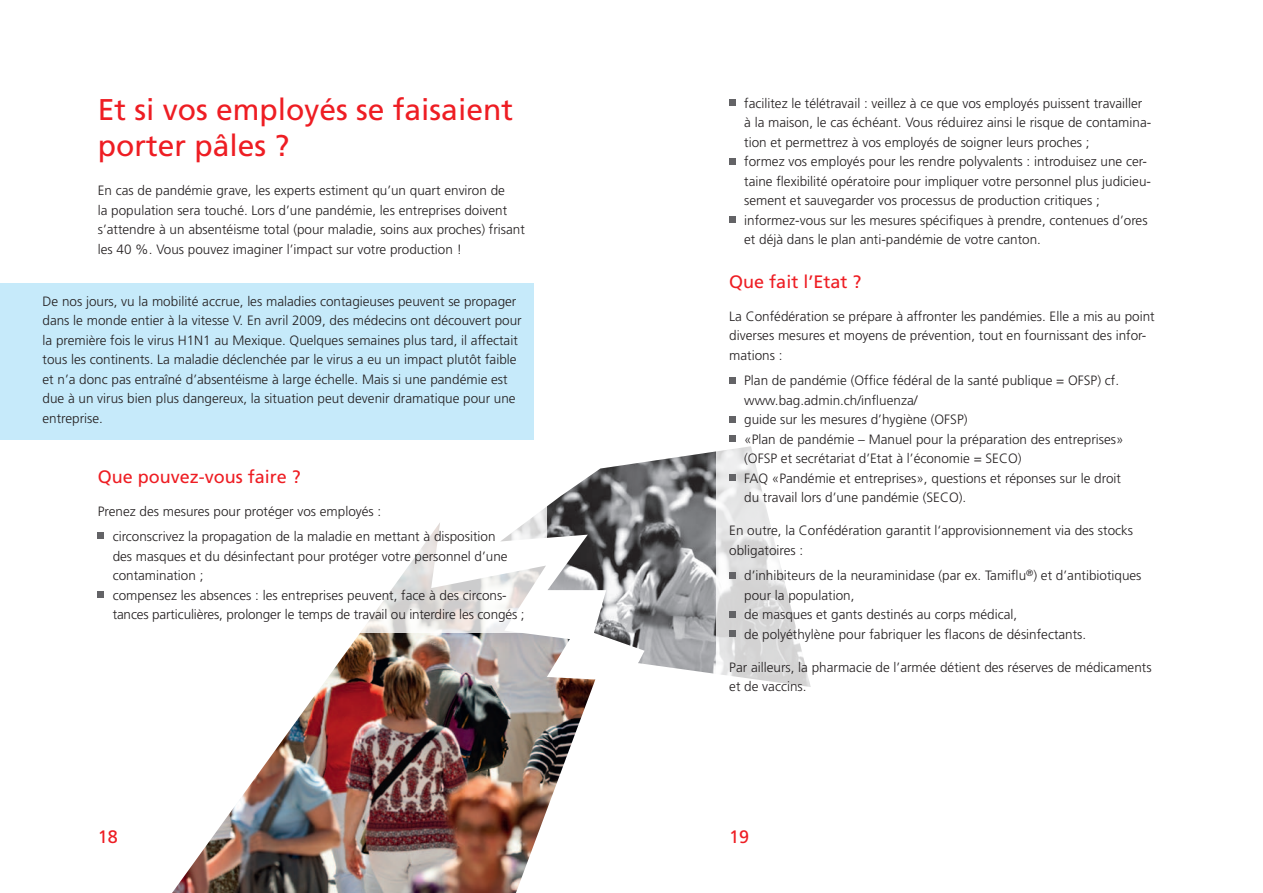
<style>
.page{position:relative;width:1263px;height:893px;background:#fff}
.page>*{position:absolute;margin:0;border:0;box-sizing:border-box;transform-origin:0 0}
.t1{font:30px/36px "Frutiger";color:#ee1d23}
.t2{font:18px "Frutiger";color:#ee1d23}
.t3{font:300 13.5px/19.5px "Frutiger";color:#231f20}
</style>
<div class="page">
<img style="left:546px;top:451px;width:170px;height:229px">
<img style="left:172px;top:522px;width:423px;height:371px">
<svg style="left:251px;top:507px;width:295px;height:126px"></svg>
<svg style="left:716px;top:435px;width:95px;height:252px"></svg>
<div style="left:0;top:283px;width:534px;height:156px;background:#c6eafa"></div>
<div style="left:729px;top:100px;width:7px;height:6px;background:#636366"></div>
<div style="left:729px;top:158px;width:7px;height:6px;background:#636366"></div>
<div style="left:729px;top:217px;width:7px;height:6px;background:#636366"></div>
<div style="left:729px;top:377px;width:7px;height:6px;background:#636366"></div>
<div style="left:729px;top:416px;width:7px;height:6px;background:#636366"></div>
<div style="left:729px;top:436px;width:7px;height:6px;background:#636366"></div>
<div style="left:729px;top:475px;width:7px;height:6px;background:#636366"></div>
<div style="left:729px;top:572px;width:7px;height:6px;background:#636366"></div>
<div style="left:729px;top:611px;width:7px;height:6px;background:#636366"></div>
<div style="left:729px;top:631px;width:7px;height:6px;background:#636366"></div>
<svg style="left:98px;top:533px;width:6px;height:6px"></svg>
<div style="left:98px;top:591px;width:6px;height:7px;background:#636366"></div>
<p class="t1" style="left:98px;top:92px;width:417px">Et si vos employés se faisaient porter pâles ?</p>
<p class="t3" style="left:98px;top:181px;width:429px">En cas de pandémie grave, les experts estiment qu’un quart environ de<br>la population sera touché. Lors d’une pandémie, les entreprises doivent s’attendre à un absentéisme total (pour maladie, soins aux proches) frisant les 40 %. Vous pouvez imaginer l’impact sur votre production !</p>
<p class="t3" style="left:43px;top:291px;width:481px">De nos jours, vu la mobilité accrue, les maladies contagieuses peuvent se propager dans le monde entier à la vitesse V. En avril 2009, des médecins ont découvert pour la première fois le virus H1N1 au Mexique. Quelques semaines plus tard, il affectait tous les continents. La maladie déclenchée par le virus a eu un impact plutôt faible et n’a donc pas entraîné d’absentéisme à large échelle. Mais si une pandémie est due à un virus bien plus dangereux, la situation peut devenir dramatique pour une entreprise.</p>
<p class="t2" style="left:98px;top:466px;width:205px">Que pouvez-vous faire ?</p>
<p class="t3" style="left:98px;top:501px;width:285px">Prenez des mesures pour protéger vos employés :</p>
<p class="t3" style="left:113px;top:527px;width:384px">circonscrivez la propagation de la maladie en mettant à disposition</p>
<p class="t3" style="left:113px;top:546px;width:396px">des masques et du désinfectant pour protéger votre personnel d’une</p>
<p class="t3" style="left:113px;top:566px;width:92px">contamination ;</p>
<p class="t3" style="left:113px;top:585px;width:396px">compensez les absences : les entreprises peuvent, face à des circons-</p>
<p class="t3" style="left:113px;top:605px;width:413px">tances particulières, prolonger le temps de travail ou interdire les congés ;</p>
<p class="t3" style="left:744px;top:94px;width:400px">facilitez le télétravail : veillez à ce que vos employés puissent travailler</p>
<p class="t3" style="left:744px;top:113px;width:409px">à la maison, le cas échéant. Vous réduirez ainsi le risque de contamina-</p>
<p class="t3" style="left:744px;top:133px;width:347px">tion et permettrez à vos employés de soigner leurs proches ;</p>
<p class="t3" style="left:744px;top:152px;width:404px">formez vos employés pour les rendre polyvalents : introduisez une cer-</p>
<p class="t3" style="left:744px;top:172px;width:408px">taine flexibilité opératoire pour impliquer votre personnel plus judicieu-</p>
<p class="t3" style="left:744px;top:191px;width:357px">sement et sauvegarder vos processus de production critiques ;</p>
<p class="t3" style="left:744px;top:211px;width:405px">informez-vous sur les mesures spécifiques à prendre, contenues d’ores</p>
<p class="t3" style="left:744px;top:230px;width:298px">et déjà dans le plan anti-pandémie de votre canton.</p>
<p class="t2" style="left:729px;top:271px;width:134px">Que fait l’Etat ?</p>
<p class="t3" style="left:729px;top:307px;width:427px">La Confédération se prépare à affronter les pandémies. Elle a mis au point diverses mesures et moyens de prévention, tout en fournissant des infor-</p>
<p class="t3" style="left:729px;top:346px;width:55px">mations :</p>
<p class="t3" style="left:744px;top:371px;width:376px">Plan de pandémie (Office fédéral de la santé publique = OFSP) cf.</p>
<p class="t3" style="left:744px;top:391px;width:175px">www.bag.admin.ch/influenza/</p>
<p class="t3" style="left:744px;top:410px;width:225px">guide sur les mesures d’hygiène (OFSP)</p>
<p class="t3" style="left:744px;top:430px;width:381px">«Plan de pandémie – Manuel pour la préparation des entreprises»</p>
<p class="t3" style="left:744px;top:449px;width:279px">(OFSP et secrétariat d’Etat à l’économie = SECO)</p>
<p class="t3" style="left:744px;top:469px;width:378px">FAQ «Pandémie et entreprises», questions et réponses sur le droit</p>
<p class="t3" style="left:744px;top:488px;width:224px">du travail lors d’une pandémie (SECO).</p>
<p class="t3" style="left:729px;top:521px;width:405px">En outre, la Confédération garantit l‘approvisionnement via des stocks obligatoires :</p>
<p class="t3" style="left:744px;top:566px;width:399px">d’inhibiteurs de la neuraminidase (par ex. Tamiflu<sup>®</sup>) et d’antibiotiques</p>
<p class="t3" style="left:744px;top:586px;width:112px">pour la population,</p>
<p class="t3" style="left:744px;top:605px;width:275px">de masques et gants destinés au corps médical,</p>
<p class="t3" style="left:744px;top:625px;width:344px">de polyéthylène pour fabriquer les flacons de désinfectants.</p>
<p class="t3" style="left:729px;top:658px;width:424px">Par ailleurs, la pharmacie de l’armée détient des réserves de médicaments et de vaccins.</p>
<p class="t2" style="left:98px;top:826px;width:22px">18</p>
<p class="t2" style="left:729px;top:826px;width:22px">19</p>
</div>
